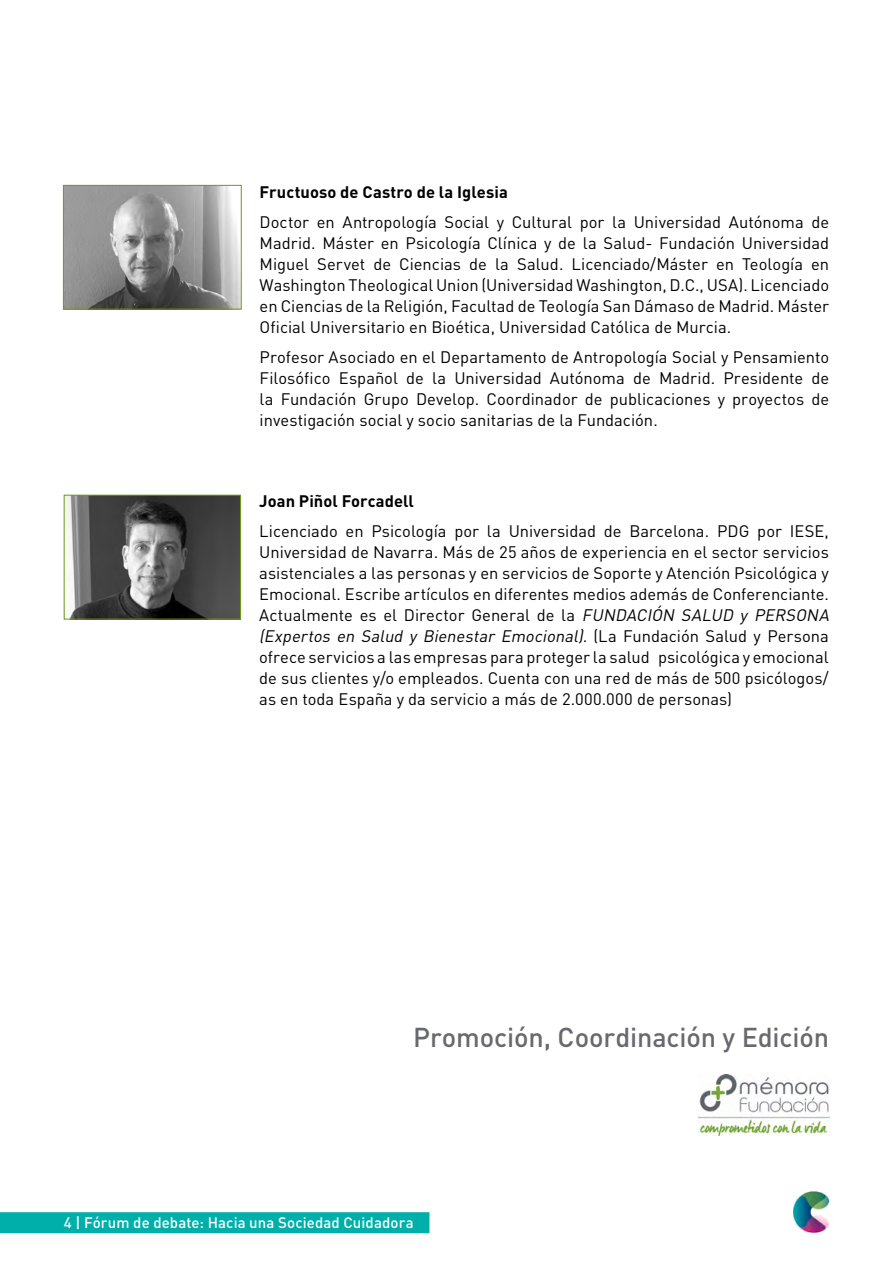
<style>
.page{position:relative;width:893px;height:1263px;background:#fff}
.page>*{position:absolute;margin:0;border:0;box-sizing:border-box;transform-origin:0 0}
.t1{font:500 27px "DIN Pro";letter-spacing:-.005em;color:#68696e}
.t2{font:16.5px/21px "DIN Pro";color:#000;text-align:justify}
.t3{font:700 16.5px "DIN Pro";letter-spacing:.005em;color:#000}
.t4{font:500 15px "DIN Pro";letter-spacing:.005em;color:#fff}
.s1{font-style:italic}
</style>
<div class="page">
<img style="left:793px;top:1191px;width:37px;height:42px">
<img style="left:66px;top:497px;width:173px;height:120px">
<div style="left:64px;top:495px;width:177px;height:124px;border:1px solid #6f9b19"></div>
<img style="left:65px;top:187px;width:175px;height:120px">
<div style="left:63px;top:185px;width:179px;height:124px;border:1px solid #6f9b19"></div>
<img style="left:699px;top:1075px;width:130px;height:60px">
<div style="left:0;top:1212px;width:429px;height:21px;background:#00afa9"></div>
<p class="t3" style="left:260px;top:180px;width:250px">Fructuoso de Castro de la Iglesia</p>
<p class="t2" style="left:260px;top:210px;width:571px">Doctor en Antropología Social y Cultural por la Universidad Autónoma de Madrid. Máster en Psicología Clínica y de la Salud- Fundación Universidad Miguel Servet de Ciencias de la Salud. Licenciado/Máster en Teología en Washington Theological Union (Universidad Washington, D.C., USA). Licenciado en Ciencias de la Religión, Facultad de Teología San Dámaso de Madrid. Máster Oficial Universitario en Bioética, Universidad Católica de Murcia.</p>
<p class="t2" style="left:260px;top:345px;width:571px">Profesor Asociado en el Departamento de Antropología Social y Pensamiento Filosófico Español de la Universidad Autónoma de Madrid. Presidente de la Fundación Grupo Develop. Coordinador de publicaciones y proyectos de investigación social y socio sanitarias de la Fundación.</p>
<p class="t3" style="left:259px;top:490px;width:156px">Joan Piñol Forcadell</p>
<p class="t2" style="left:259px;top:520px;width:575px;text-align:left">Licenciado en Psicología por la Universidad de Barcelona. PDG por IESE, Universidad de Navarra. Más de 25 años de experiencia en el sector servicios asistenciales a las personas y en servicios de Soporte y Atención Psicológica y Emocional. Escribe artículos en diferentes medios además de Conferenciante.<br>Actualmente es el Director General de la <span class="s1">FUNDACIÓN SALUD y PERSONA (Expertos en Salud y Bienestar Emocional).</span> ( L a F u n d a c i ó n S a l u d y P e rs o n a ofrece servicios a las empresas para proteger la salud psicológica y emocional de sus clientes y/o empleados. Cuenta con una red de más de 500 psicólogos/ as en toda España y da servicio a más de 2.000.000 de personas)</p>
<h1 class="t1" style="left:413px;top:1019px;width:418px">Promoción, Coordinación y Edición</h1>
<p class="t4" style="left:64px;top:1212px;width:351px">4 | Fórum de debate: Hacia una Sociedad Cuidadora</p>
</div>
